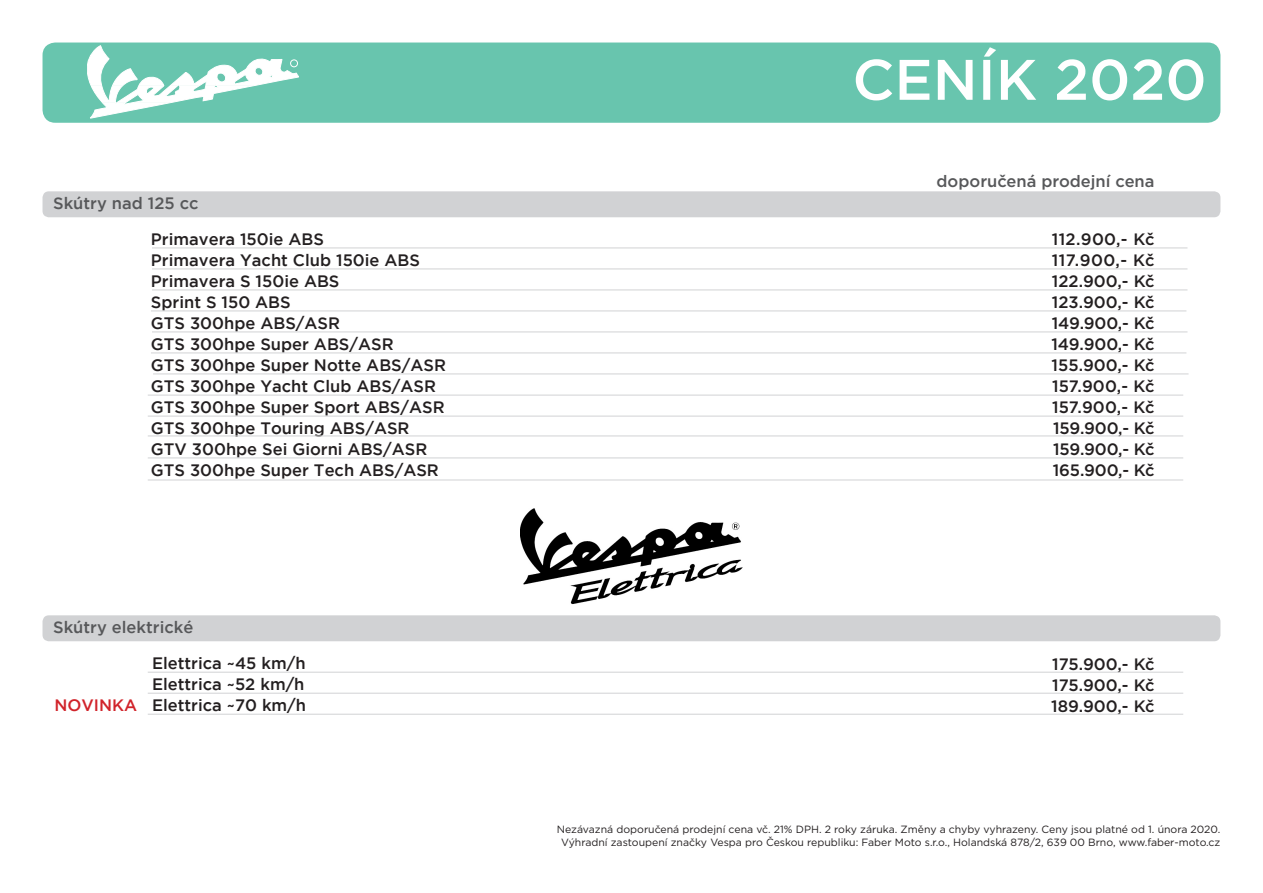
<style>
.page{position:relative;width:1263px;height:893px;background:#fff}
.page>*{position:absolute;margin:0;border:0;box-sizing:border-box;transform-origin:0 0}
.t1{font:500 57px "Gotham";color:#fff}
.t2{font:500 16.5px/21px "Gotham";color:#231f20}
.t3{font:500 16.5px/21px "Gotham";letter-spacing:-.01em;color:#231f20;text-align:justify}
.t4{font:500 16.5px "Gotham";color:#57585a}
.t5{font:500 16.5px "Gotham";color:#57585a}
.t6{font:500 16.5px "Gotham";color:#d1232a}
.t7{font:10.5px/12.6px "Gotham";color:#231f20;text-align:center}
</style>
<div class="page">
<div style="left:43px;top:43px;width:1177px;height:80px;background:#68c5ae;border-radius:13px"></div>
<svg style="left:87px;top:46px;width:212px;height:72px"></svg>
<div style="left:290px;top:60px;width:8px;height:7px;border:1px solid #fff;border-radius:50%"></div>
<div style="left:43px;top:191px;width:1177px;height:26px;background:#d1d2d4;border-radius:6px"></div>
<div style="left:43px;top:615px;width:1177px;height:26px;background:#d1d2d4;border-radius:6px"></div>
<hr style="left:152px;top:290px;width:1035px;height:1px;background:#d1d2d4">
<hr style="left:152px;top:332px;width:1035px;height:1px;background:#d1d2d4">
<hr style="left:151px;top:311px;width:1035px;height:1px;background:#d1d2d4">
<hr style="left:151px;top:353px;width:1035px;height:1px;background:#d1d2d4">
<hr style="left:152px;top:269px;width:1035px;height:1px;background:#d1d2d4">
<hr style="left:152px;top:248px;width:1035px;height:1px;background:#d1d2d4">
<hr style="left:153px;top:374px;width:1035px;height:1px;background:#d1d2d4">
<img style="left:521px;top:508px;width:221px;height:96px">
<hr style="left:148px;top:458px;width:1035px;height:1px;background:#d1d2d4">
<hr style="left:148px;top:480px;width:1035px;height:1px;background:#d1d2d4">
<hr style="left:148px;top:436px;width:1035px;height:1px;background:#d1d2d4">
<hr style="left:148px;top:395px;width:1035px;height:1px;background:#d1d2d4">
<hr style="left:148px;top:416px;width:1035px;height:1px;background:#d1d2d4">
<hr style="left:148px;top:672px;width:1035px;height:1px;background:#d1d2d4">
<hr style="left:148px;top:693px;width:1035px;height:1px;background:#d1d2d4">
<hr style="left:148px;top:714px;width:1035px;height:1px;background:#d1d2d4">
<h1 class="t1" style="left:852px;top:47px;width:356px">CENÍK 2020</h1>
<p class="t4" style="left:53px;top:194px;width:147px">Skútry nad 125 cc</p>
<p class="t5" style="left:936px;top:170px;width:219px">doporučená prodejní cena</p>
<p class="t2" style="left:151px;top:228px;width:296px">Primavera 150ie ABS<br>Primavera Yacht Club 150ie ABS<br>Primavera S 150ie ABS<br>Sprint S 150 ABS<br>GTS 300hpe ABS/ASR<br>GTS 300hpe Super ABS/ASR<br>GTS 300hpe Super Notte ABS/ASR<br>GTS 300hpe Yacht Club ABS/ASR<br>GTS 300hpe Super Sport ABS/ASR<br>GTS 300hpe Touring ABS/ASR<br>GTV 300hpe Sei Giorni ABS/ASR<br>GTS 300hpe Super Tech ABS/ASR</p>
<p class="t3" style="left:1051px;top:228px;width:105px">112.900,- Kč 117.900,- Kč 122.900,- Kč 123.900,- Kč 149.900,- Kč 149.900,- Kč 155.900,- Kč 157.900,- Kč 157.900,- Kč 159.900,- Kč 159.900,- Kč 165.900,- Kč</p>
<p class="t4" style="left:53px;top:618px;width:142px">Skútry elektrické</p>
<p class="t2" style="left:152px;top:652px;width:156px;text-align:justify">Elettrica ~45 km/h Elettrica ~52 km/h Elettrica ~70 km/h</p>
<p class="t3" style="left:1052px;top:654px;width:104px">175.900,- Kč<br>175.900,- Kč</p>
<p class="t6" style="left:54px;top:696px;width:84px">NOVINKA</p>
<p class="t3" style="left:1051px;top:696px;width:105px">189.900,- Kč</p>
<p class="t7" style="left:557px;top:823px;width:665px">Nezávazná doporučená prodejní cena vč. 21% DPH. 2 roky záruka. Změny a chyby vyhrazeny. Ceny jsou platné od 1. února 2020.<br>Výhradní zastoupení značky Vespa pro Českou republiku: Faber Moto s.r.o., Holandská 878/2, 639 00 Brno, www.faber-moto.cz</p>
</div>
